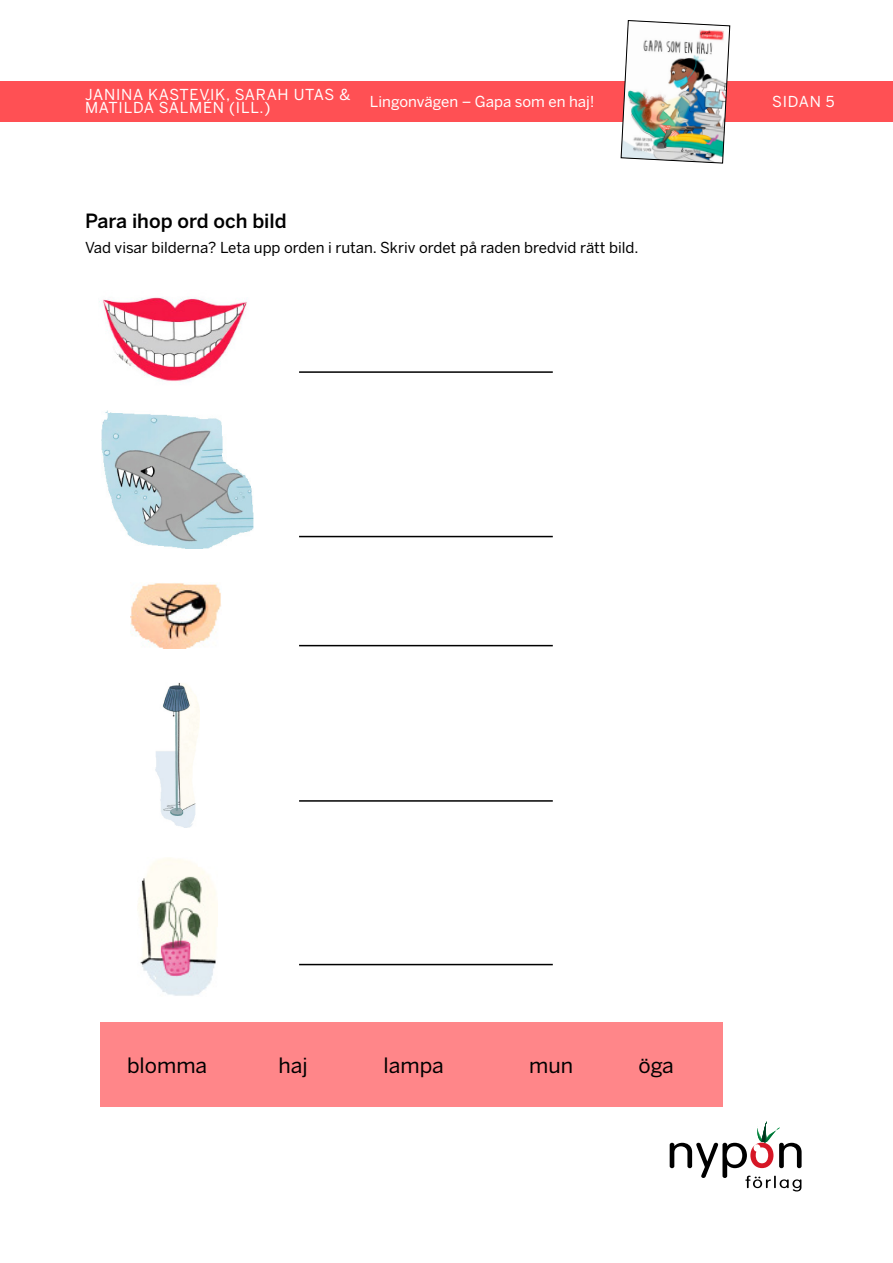
<style>
.page{position:relative;width:893px;height:1263px;background:#fff}
.page>*{position:absolute;margin:0;border:0;box-sizing:border-box;transform-origin:0 0}
.t1{font:21px "Benton Sans";color:#000}
.t2{font:500 19.5px "Benton Sans";color:#000}
.t3{font:15px "Benton Sans";color:#000}
.t4{font:15px/13.5px "Benton Sans";letter-spacing:.035em;color:#fff}
.t5{font:15px "Benton Sans";color:#fff}
</style>
<div class="page">
<div style="left:0;top:81px;width:893px;height:40px;background:#ff5054"></div>
<svg style="left:670px;top:1121px;width:132px;height:70px"></svg>
<img style="left:621px;top:20px;width:109px;height:144px">
<div style="left:100px;top:1023px;width:623px;height:84px;background:#ff8689"></div>
<hr style="left:299px;top:371px;width:254px;height:2px;background:#000">
<hr style="left:299px;top:536px;width:254px;height:1px;background:#000">
<hr style="left:299px;top:645px;width:254px;height:1px;background:#000">
<hr style="left:299px;top:800px;width:254px;height:2px;background:#000">
<hr style="left:299px;top:964px;width:254px;height:1px;background:#000">
<img style="left:131px;top:583px;width:90px;height:66px">
<img style="left:155px;top:682px;width:45px;height:145px">
<img style="left:138px;top:858px;width:79px;height:138px">
<img style="left:101px;top:411px;width:153px;height:138px">
<img style="left:99px;top:297px;width:148px;height:84px">
<p class="t4" style="left:85px;top:88px;width:267px">JANINA KASTEVIK, SARAH UTAS &amp;<br>MATILDA SALMÉN (ILL.)</p>
<p class="t5" style="left:370px;top:93px;width:226px">Lingonvägen – Gapa som en haj!</p>
<p class="t4" style="left:772px;top:95px;width:64px">SIDAN 5</p>
<h2 class="t2" style="left:85px;top:210px;width:203px">Para ihop ord och bild</h2>
<p class="t3" style="left:85px;top:239px;width:555px">Vad visar bilderna? Leta upp orden i rutan. Skriv ordet på raden bredvid rätt bild.</p>
<h1 class="t1" style="left:127px;top:1053px;width:82px">blomma</h1>
<h1 class="t1" style="left:279px;top:1053px;width:31px">haj</h1>
<h1 class="t1" style="left:384px;top:1053px;width:62px">lampa</h1>
<h1 class="t1" style="left:529px;top:1053px;width:45px">mun</h1>
<h1 class="t1" style="left:639px;top:1053px;width:37px">öga</h1>
</div>
